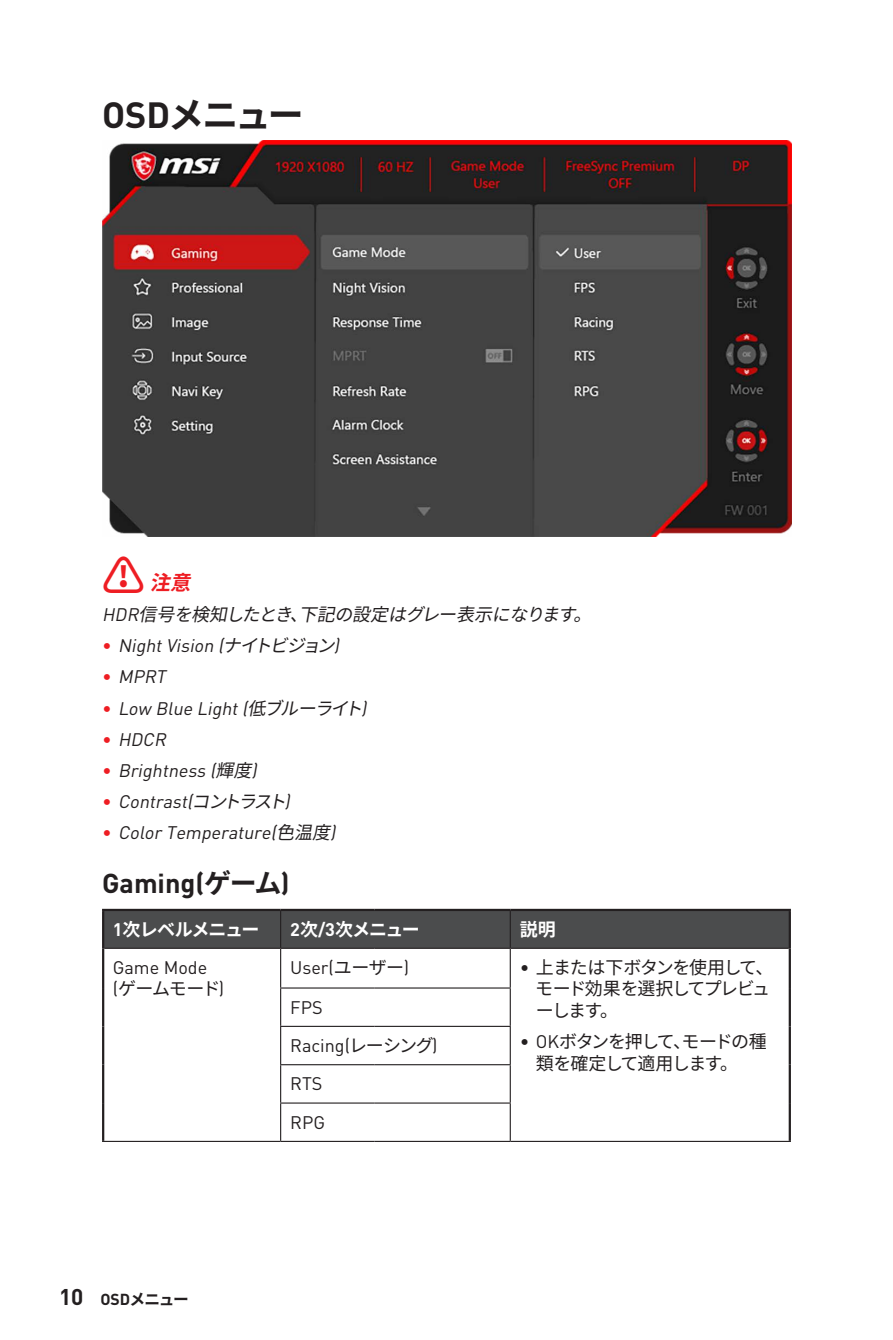
<style>
.page{position:relative;width:893px;height:1340px;background:#fff}
.page>*{position:absolute;margin:0;border:0;box-sizing:border-box;transform-origin:0 0}
.t1{font:700 36px "MSI Din Pro Noto CJK";letter-spacing:-.055em;color:#231f20}
.t2{font:700 27px "MSI Din Pro Noto CJK";color:#231f20}
.t3{font:italic 700 20.25px "MSI Din Pro Noto CJK";color:#ee1d23}
.t4{font:italic 18px/31.3px "MSI Din Pro Noto CJK";color:#231f20}
.t5{font:18px/38.2px "MSI Din Pro Noto CJK";color:#231f20}
.t6{font:18px/21.6px "MSI Din Pro Noto CJK";letter-spacing:-.08em;color:#231f20}
.t7{font:18px/21.6px "MSI Din Pro Noto CJK";letter-spacing:-.075em;color:#231f20}
.t8{font:700 18px "MSI Din Pro Noto CJK";letter-spacing:-.05em;color:#fff}
.t9{font:18px "MSI Din Pro Noto CJK";letter-spacing:-.01em;color:#231f20}
.t10{font:700 15.75px "MSI Din Pro Noto CJK";letter-spacing:-.055em;color:#231f20}
.s1{font-style:normal;font-size:42.75px}
.s2{font-weight:700;font-style:normal;color:#ee1d23}
.s3{font-weight:700}
.s4{font-size:22.5px}
</style>
<div class="page">
<img style="left:102px;top:141px;width:689px;height:396px">
<div style="left:104px;top:911px;width:685px;height:36px;background:#4b4c4d"></div>
<hr style="left:102px;top:948px;width:2px;height:40px;background:#231f20">
<hr style="left:102px;top:988px;width:2px;height:38px;background:#231f20">
<hr style="left:102px;top:1026px;width:2px;height:38px;background:#231f20">
<hr style="left:102px;top:1064px;width:2px;height:39px;background:#231f20">
<hr style="left:102px;top:1103px;width:2px;height:37px;background:#231f20">
<hr style="left:280px;top:948px;width:1px;height:39px;background:#231f20">
<hr style="left:510px;top:948px;width:1px;height:39px;background:#231f20">
<hr style="left:789px;top:948px;width:2px;height:40px;background:#231f20">
<hr style="left:789px;top:988px;width:2px;height:38px;background:#231f20">
<hr style="left:789px;top:1026px;width:2px;height:38px;background:#231f20">
<hr style="left:789px;top:1064px;width:2px;height:39px;background:#231f20">
<hr style="left:789px;top:1103px;width:2px;height:37px;background:#231f20">
<hr style="left:280px;top:987px;width:95px;height:1px;background:#231f20">
<hr style="left:280px;top:988px;width:1px;height:37px;background:#231f20">
<hr style="left:375px;top:987px;width:136px;height:1px;background:#231f20">
<hr style="left:510px;top:988px;width:1px;height:37px;background:#231f20">
<hr style="left:280px;top:1025px;width:95px;height:1px;background:#231f20">
<hr style="left:280px;top:1026px;width:1px;height:38px;background:#231f20">
<hr style="left:375px;top:1025px;width:136px;height:1px;background:#231f20">
<hr style="left:510px;top:1026px;width:1px;height:38px;background:#231f20">
<hr style="left:280px;top:1064px;width:95px;height:1px;background:#231f20">
<hr style="left:280px;top:1065px;width:1px;height:37px;background:#231f20">
<hr style="left:375px;top:1064px;width:136px;height:1px;background:#231f20">
<hr style="left:510px;top:1065px;width:1px;height:37px;background:#231f20">
<hr style="left:280px;top:1102px;width:95px;height:1px;background:#231f20">
<hr style="left:280px;top:1103px;width:1px;height:37px;background:#231f20">
<hr style="left:375px;top:1102px;width:136px;height:1px;background:#231f20">
<hr style="left:510px;top:1103px;width:1px;height:37px;background:#231f20">
<hr style="left:102px;top:1140px;width:179px;height:1px;background:#231f20">
<hr style="left:281px;top:1140px;width:94px;height:1px;background:#231f20">
<hr style="left:375px;top:1140px;width:135px;height:1px;background:#231f20">
<hr style="left:510px;top:1140px;width:281px;height:1px;background:#231f20">
<hr style="left:102px;top:908px;width:179px;height:3px;background:#231f20">
<hr style="left:102px;top:911px;width:2px;height:37px;background:#231f20">
<hr style="left:281px;top:908px;width:94px;height:3px;background:#231f20">
<hr style="left:375px;top:908px;width:135px;height:3px;background:#231f20">
<hr style="left:510px;top:908px;width:281px;height:3px;background:#231f20">
<hr style="left:789px;top:911px;width:2px;height:37px;background:#231f20">
<hr style="left:280px;top:911px;width:1px;height:36px;background:#231f20">
<hr style="left:510px;top:911px;width:1px;height:36px;background:#231f20">
<hr style="left:104px;top:947px;width:177px;height:1px;background:#231f20">
<hr style="left:281px;top:947px;width:94px;height:1px;background:#231f20">
<hr style="left:375px;top:947px;width:135px;height:1px;background:#231f20">
<hr style="left:510px;top:947px;width:279px;height:1px;background:#231f20">
<h1 class="t1" style="left:102px;top:94px;width:203px">OSDメニュー</h1>
<p class="t3" style="left:102px;top:571px;width:100px"><span class="s1">⚠</span> 注意</p>
<p class="t4" style="left:102px;top:599px;width:500px">HDR信号を検知したとき、下記の設定はグレー表示になります。<span class="s2">∙</span> NightVision(ナイトビジョン)<br><span class="s2">∙</span> MPRT<br><span class="s2">∙</span> LowBlueLight(低ブルーライト)<br><span class="s2">∙</span> HDCR<br><span class="s2">∙</span> Brightness(輝度)<br><span class="s2">∙</span> Contrast(コントラスト)<br><span class="s2">∙</span> ColorTemperature(色温度)</p>
<h2 class="t2" style="left:102px;top:867px;width:189px">Gaming(ゲーム)</h2>
<p class="t8" style="left:113px;top:918px;width:148px">1次レベルメニュー</p>
<p class="t8" style="left:290px;top:918px;width:131px">2次/3次メニュー</p>
<p class="t8" style="left:520px;top:918px;width:37px">説明</p>
<p class="t5" style="left:113px;top:956px;width:113px;line-height:21.6px">Game Mode<br>(ゲームモード)</p>
<p class="t9" style="left:290px;top:957px;width:121px">User(ユーザー)</p>
<p class="t6" style="left:535px;top:956px;width:240px;text-indent:-15px"><span class="s3">∙</span> 上または下ボタンを使用して、モード効果を選択してプレビューします。</p>
<p class="t7" style="left:536px;top:1031px;width:232px;text-indent:-16px"><span class="s3">∙</span> OKボタンを押して、モードの種類を確定して適用します。</p>
<p class="t5" style="left:290px;top:988px;width:149px">FPS<br>Racing(レーシング)<br>RTS<br>RPG</p>
<p class="t10" style="left:59px;top:1289px;width:131px"><span class="s4">10</span> OSDメニュー</p>
</div>
